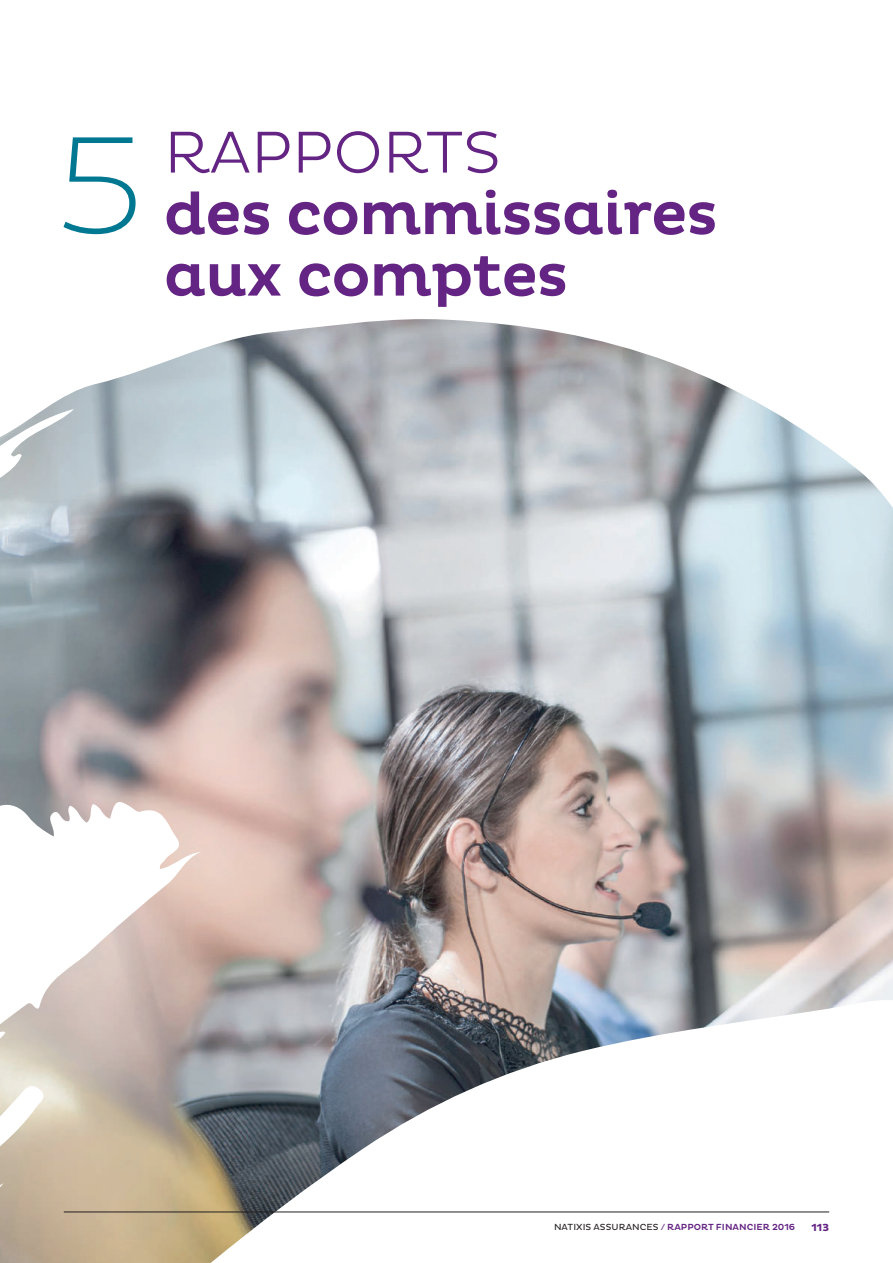
<style>
.page{position:relative;width:893px;height:1263px;background:#fff}
.page>*{position:absolute;margin:0;border:0;box-sizing:border-box;transform-origin:0 0}
.t1{font:200 140.25px "Pluto";color:#007891}
.t2{font:500 60px/61.5px "Pluto";letter-spacing:-.02em;color:#642483}
.t3{font:300 60px "Pluto";letter-spacing:-.005em;color:#642483}
.t4{font:700 10.5px "Pluto";color:#642483}
.t5{font:500 9px "Pluto";letter-spacing:.005em;color:#642483}
.s1{font-weight:400;color:#231f20}
.s2{font-weight:400}
</style>
<div class="page">
<img style="left:0;top:319px;width:893px;height:944px">
<hr style="left:64px;top:1211px;width:765px;height:1px;background:#231f20">
<h1 class="t1" style="left:55px;top:106px;width:92px">5</h1>
<h2 class="t3" style="left:164px;top:118px;width:339px">RAPPORTS</h2>
<h2 class="t2" style="left:164px;top:184px;width:556px">des commissaires aux comptes</h2>
<p class="t5" style="left:554px;top:1222px;width:243px"><span class="s1">NATIXIS ASSURANCES</span> <span class="s2">/</span> RAPPORT FINANCIER 2016</p>
<p class="t4" style="left:811px;top:1221px;width:19px">113</p>
</div>
